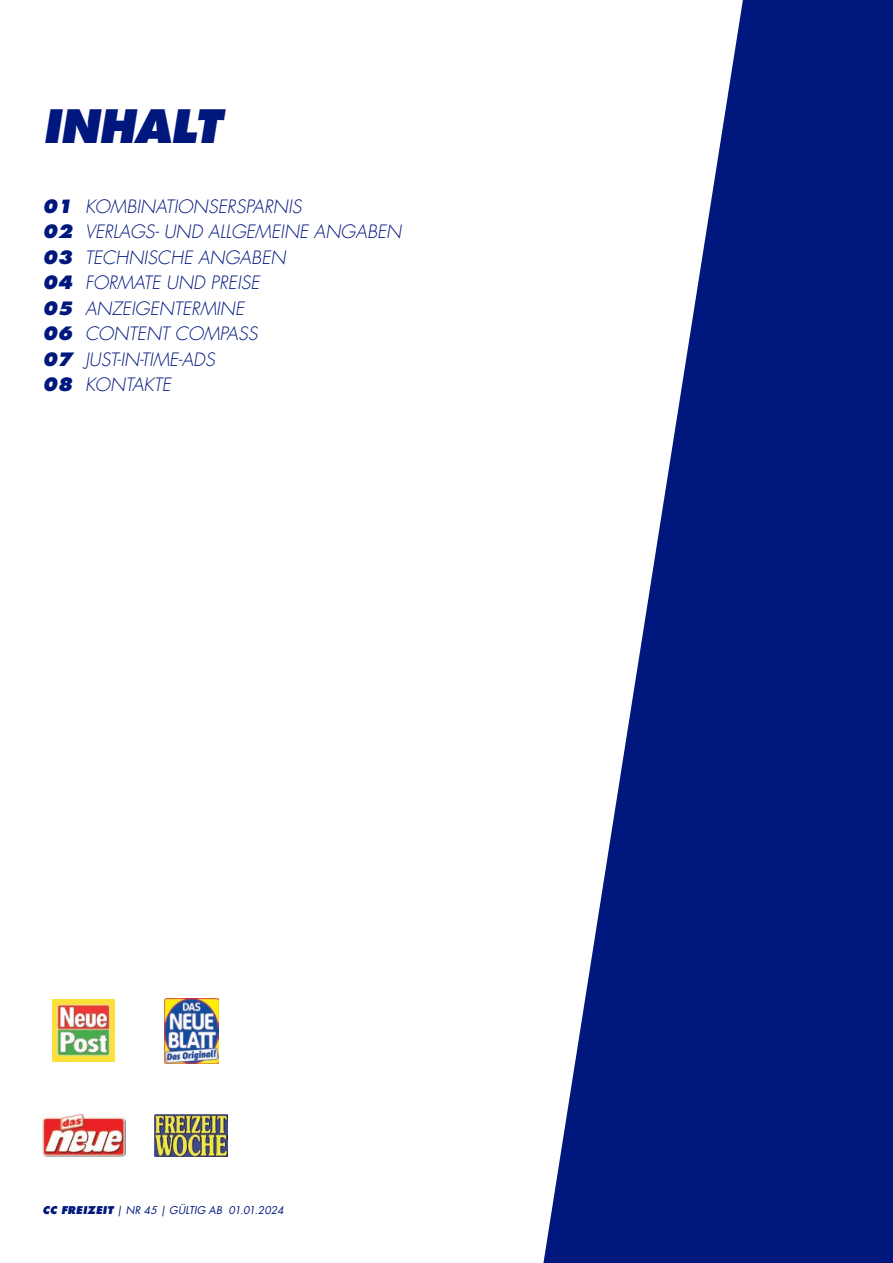
<style>
.page{position:relative;width:893px;height:1263px;background:#fff}
.page>*{position:absolute;margin:0;border:0;box-sizing:border-box;transform-origin:0 0}
.t1{font:italic 800 45px "Futura Com";letter-spacing:-.02em;color:#00177d}
.t2{font:italic 300 18px/25.5px "Futura Com";color:#00177d}
.t3{font:italic 10.5px "Futura Com";letter-spacing:.01em;color:#00177d}
.s1{font-weight:800}
</style>
<div class="page">
<svg style="left:543px;top:0;width:350px;height:1263px;fill:#00177d"></svg>
<img style="left:53px;top:999px;width:62px;height:63px">
<img style="left:164px;top:998px;width:54px;height:65px">
<img style="left:43px;top:1114px;width:82px;height:43px">
<img style="left:155px;top:1114px;width:73px;height:42px">
<h1 class="t1" style="left:43px;top:96px;width:180px">INHALT</h1>
<p class="t2" style="left:43px;top:193px;width:360px"><span class="s1">01</span> KOMBINATIONSERSPARNIS<br><span class="s1">02</span> VERLAGS- UND ALLGEMEINE ANGABEN<br><span class="s1">03</span> TECHNISCHE ANGABEN<br><span class="s1">04</span> FORMATE UND PREISE<br><span class="s1">05</span> ANZEIGENTERMINE<br><span class="s1">06</span> CONTENT COMPASS<br><span class="s1">07</span> JUST-IN-TIME-ADS<br><span class="s1">08</span> KONTAKTE</p>
<p class="t3" style="left:43px;top:1203px;width:243px"><span class="s1">CC FREIZEIT</span> | NR 45 | GÜLTIG AB 01.01.2024</p>
</div>
